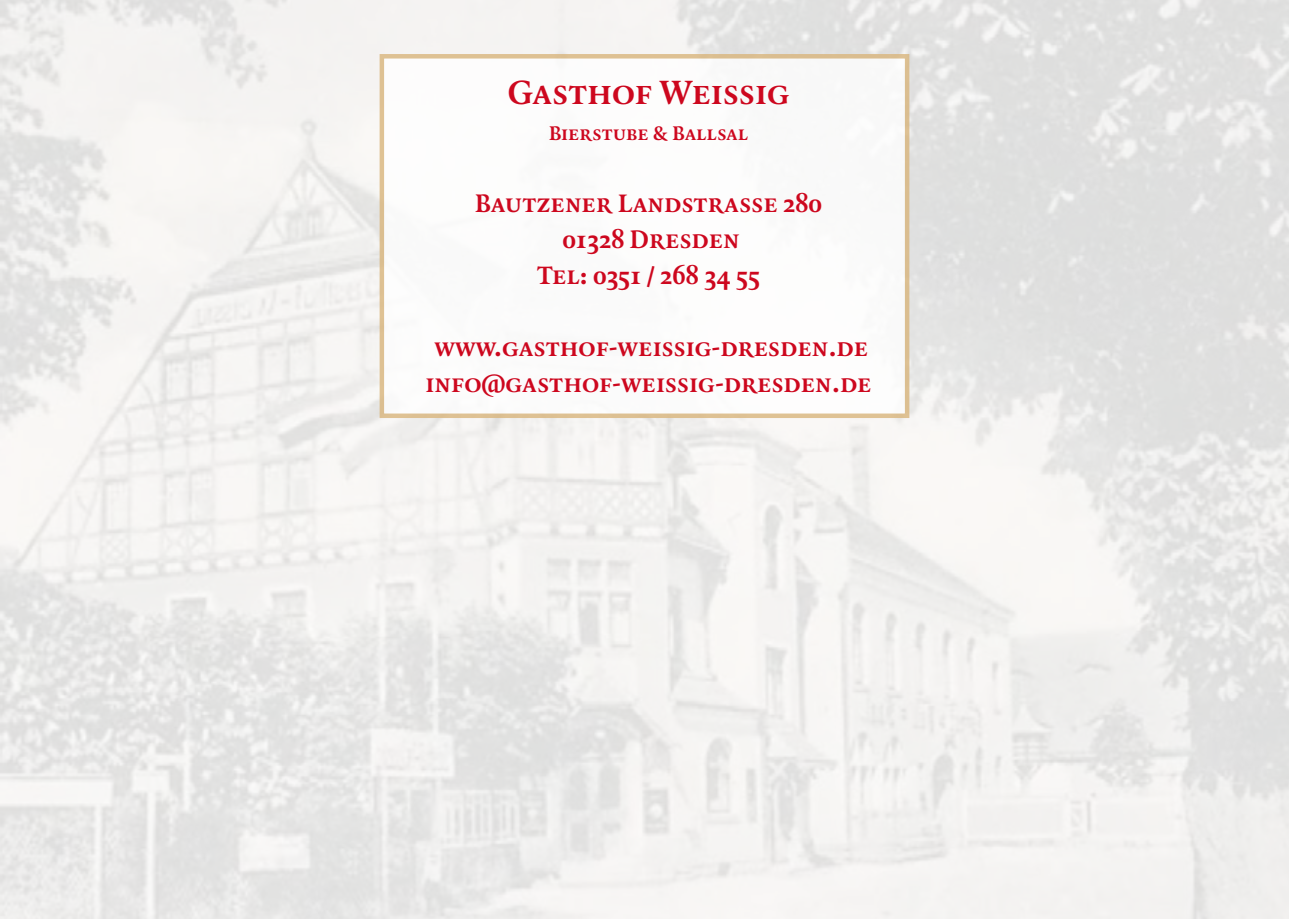
<style>
.page{position:relative;width:1289px;height:919px;background:#fff}
.page>*{position:absolute;margin:0;border:0;box-sizing:border-box;transform-origin:0 0}
.t1{font:700 36px "Quadraat Pro";color:#cd071e}
.t2{font:700 27px/36px "Quadraat Pro";color:#cd071e;text-align:center}
.t3{font:700 21px "Quadraat Pro";color:#cd071e}
</style>
<div class="page">
<div style="left:379px;top:54px;width:530px;height:364px;background:#fff;border:4px solid #d9b57c"></div>
<h1 class="t1" style="left:507px;top:68px;width:283px">Gasthof Weissig</h1>
<p class="t3" style="left:549px;top:119px;width:200px">Bierstube &amp; Ballsal</p>
<p class="t2" style="left:475px;top:185px;width:348px">Bautzener Landstrasse 280<br>01328 Dresden<br>Tel: 0351 / 268 34 55</p>
<p class="t2" style="left:425px;top:329px;width:447px">www.gasthof-weissig-dresden.de info@gasthof-weissig-dresden.de</p>
</div>
